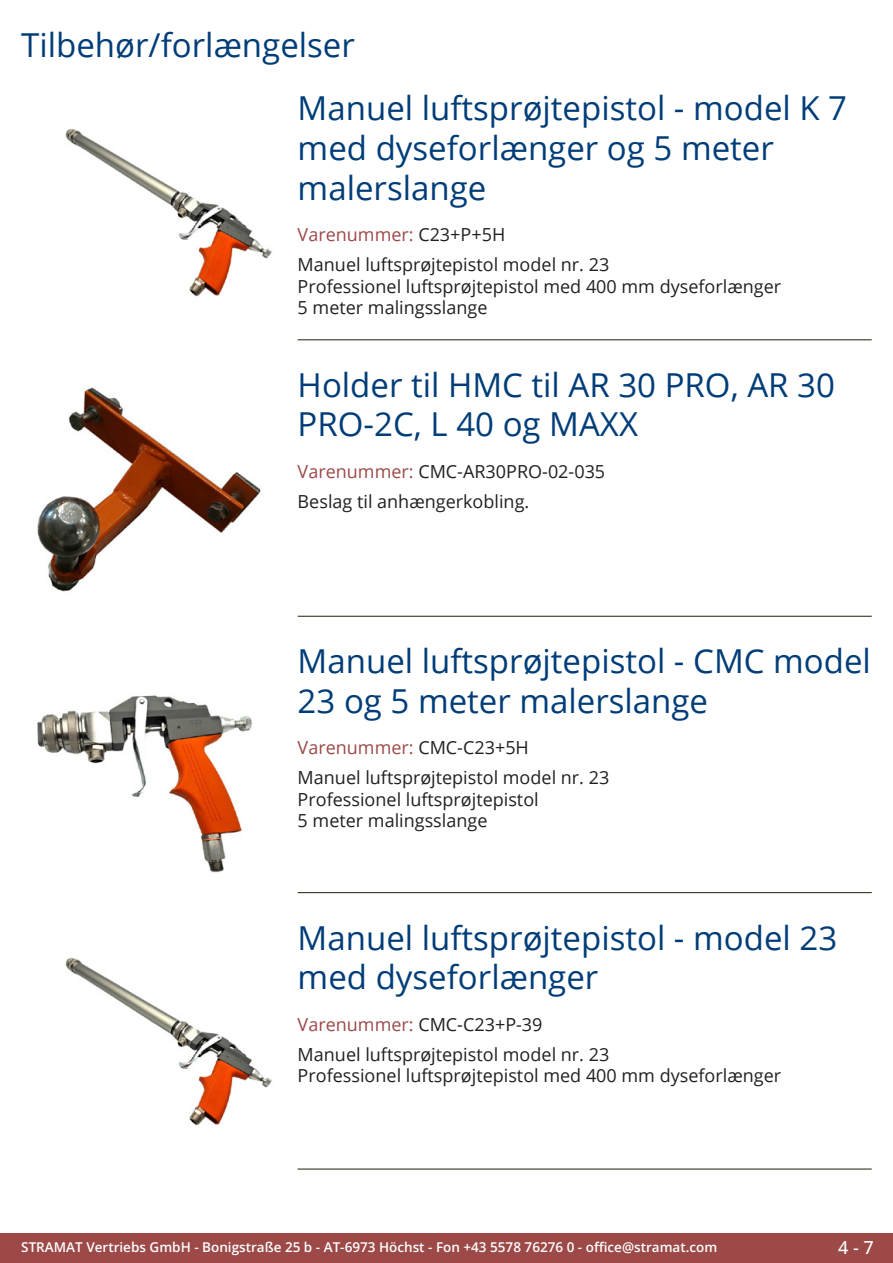
<style>
.page{position:relative;width:893px;height:1263px;background:#fff}
.page>*{position:absolute;margin:0;border:0;box-sizing:border-box;transform-origin:0 0}
.Produkttitel{font:33px/39.6px "Open Sans";color:#003d78}
.RastTitel{font:33px "Open Sans";color:#003d78}
.Beschreibung_Text{font:18px/21.6px "Open Sans";color:#231f20}
.TechDaten_Überschrif{font:18px "Open Sans";color:#231f20}
.TechDaten_Überschrif-2{font:18px "Open Sans";color:#9c4948}
.t1{font:500 18px "Open Sans";color:#fff}
.t2{font:600 13.5px "Open Sans";color:#fff}
.s1{color:#231f20}
.s2{color:#9c4948}
</style>
<div class="page">
<div style="left:0;top:1233px;width:893px;height:30px;background:#9c4948"></div>
<hr style="left:298px;top:340px;width:574px;height:1px;background:#201d08">
<hr style="left:298px;top:616px;width:574px;height:1px;background:#201d08">
<hr style="left:298px;top:892px;width:574px;height:1px;background:#201d08">
<hr style="left:298px;top:1169px;width:574px;height:1px;background:#201d08">
<img style="left:65px;top:129px;width:207px;height:168px">
<img style="left:37px;top:387px;width:224px;height:205px">
<img style="left:37px;top:695px;width:215px;height:178px">
<img style="left:65px;top:958px;width:207px;height:168px">
<p class="RastTitel" style="left:21px;top:22px;width:335px">Tilbehør/forlængelser</p>
<p class="Produkttitel" style="left:298px;top:88px;width:551px">Manuel luftsprøjtepistol - model K 7 med dyseforlænger og 5 meter malerslange</p>
<p class="TechDaten_Überschrif-2" style="left:298px;top:222px;width:209px">Varenummer: <span class="s1">C23+P+5H</span></p>
<p class="Beschreibung_Text" style="left:298px;top:253px;width:485px">Manuel luftsprøjtepistol model nr. 23<br>Professionel luftsprøjtepistol med 400 mm dyseforlænger<br>5 meter malingsslange</p>
<p class="Produkttitel" style="left:298px;top:364px;width:539px">Holder til HMC til AR 30 PRO, AR 30<br>PRO-2C, L 40 og MAXX</p>
<p class="TechDaten_Überschrif" style="left:298px;top:459px;width:309px"><span class="s2">Varenummer:</span> CMC-AR30PRO-02-035</p>
<p class="Beschreibung_Text" style="left:298px;top:490px;width:233px">Beslag til anhængerkobling.</p>
<p class="Produkttitel" style="left:298px;top:640px;width:575px">Manuel luftsprøjtepistol - CMC model<br>23 og 5 meter malerslange</p>
<p class="TechDaten_Überschrif-2" style="left:298px;top:735px;width:233px">Varenummer: <span class="s1">CMC-C23+5H</span></p>
<p class="Beschreibung_Text" style="left:298px;top:766px;width:313px">Manuel luftsprøjtepistol model nr. 23<br>Professionel luftsprøjtepistol<br>5 meter malingsslange</p>
<p class="Produkttitel" style="left:298px;top:917px;width:541px">Manuel luftsprøjtepistol - model 23 med dyseforlænger</p>
<p class="TechDaten_Überschrif" style="left:298px;top:1012px;width:246px"><span class="s2">Varenummer:</span> CMC-C23+P-39</p>
<p class="Beschreibung_Text" style="left:298px;top:1043px;width:485px">Manuel luftsprøjtepistol model nr. 23<br>Professionel luftsprøjtepistol med 400 mm dyseforlænger</p>
<p class="t2" style="left:21px;top:1238px;width:698px">STRAMAT Vertriebs GmbH - Bonigstraße 25 b - AT-6973 Höchst - Fon +43 5578 76276 0 - office@stramat.com</p>
<p class="t1" style="left:838px;top:1234px;width:37px">4 - 7</p>
</div>
